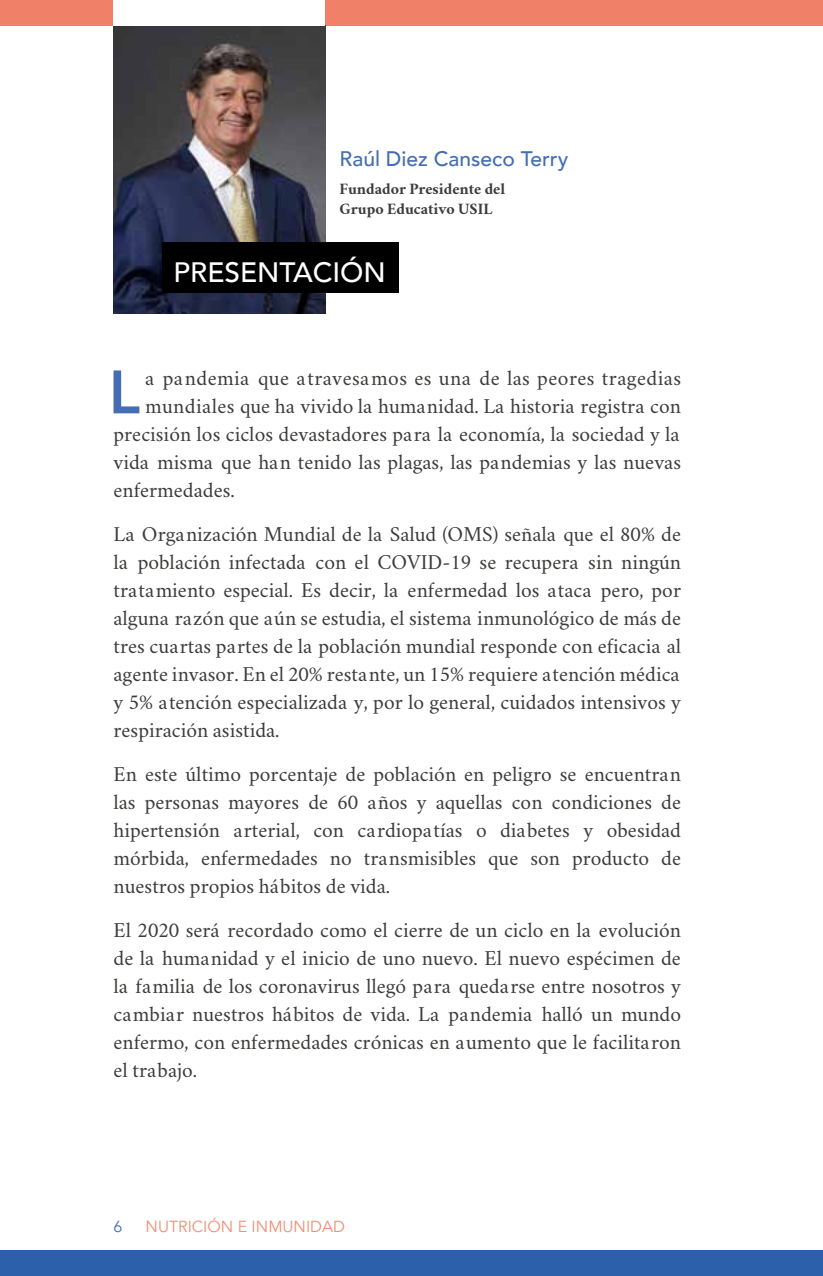
<style>
.page{position:relative;width:823px;height:1276px;background:#fff}
.page>*{position:absolute;margin:0;border:0;box-sizing:border-box;transform-origin:0 0}
.t1{font:800 60.6px "Avenir";color:#456db4}
.t2{font:500 28px "Avenir";color:#fff}
.t3{font:21px/28px "Crimson";color:#3c3c3b;text-align:justify}
.t4{font:21px "Crimson";letter-spacing:.02em;color:#3c3c3b}
.t5{font:500 21px "Avenir";color:#456db4}
.t6{font:700 16px/20px "Crimson";color:#3c3c3b}
.t7{font:16px "Avenir";color:#f28e75}
.t8{font:16px "Avenir";color:#456db4}
</style>
<div class="page">
<div style="left:0;top:0;width:822px;height:26px;background:#f08067"></div>
<div style="left:0;top:1250px;width:822px;height:26px;background:#2c60ab"></div>
<img style="left:113px;top:26px;width:212px;height:287px">
<div style="left:162px;top:242px;width:236px;height:51px;background:#000"></div>
<div style="left:113px;top:0;width:212px;height:26px;background:#fff"></div>
<p class="t5" style="left:339px;top:140px;width:230px">Raúl Diez Canseco Terry</p>
<p class="t6" style="left:339px;top:179px;width:167px">Fundador Presidente del<br>Grupo Educativo USIL</p>
<h2 class="t2" style="left:173px;top:248px;width:214px">PRESENTACIÓN</h2>
<h1 class="t1" style="left:109px;top:345px;width:33px">L</h1>
<p class="t4" style="left:145px;top:364px;width:537px">a pandemia que atravesamos es una de las peores tragedias</p>
<p class="t3" style="left:145px;top:391px;width:537px">mundiales que ha vivido la humanidad. La historia registra con</p>
<p class="t3" style="left:113px;top:419px;width:567px">precisión los ciclos devastadores para la economía, la sociedad y la</p>
<p class="t3" style="left:113px;top:447px;width:568px">vida misma que han tenido las plagas, las pandemias y las nuevas</p>
<p class="t3" style="left:113px;top:475px;width:123px">enfermedades.</p>
<p class="t3" style="left:113px;top:519px;width:568px">La Organización Mundial de la Salud (OMS) señala que el 80% de la población infectada con el COVID-19 se recupera sin ningún tratamiento especial. Es decir, la enfermedad los ataca pero, por alguna razón que aún se estudia, el sistema inmunológico de más de tres cuartas partes de la población mundial responde con eficacia al agente invasor. En el 20% restante, un 15% requiere atención médica y 5% atención especializada y, por lo general, cuidados intensivos y respiración asistida.</p>
<p class="t3" style="left:113px;top:759px;width:569px">En este último porcentaje de población en peligro se encuentran las personas mayores de 60 años y aquellas con condiciones de hipertensión arterial, con cardiopatías o diabetes y obesidad mórbida, enfermedades no transmisibles que son producto de nuestros propios hábitos de vida.</p>
<p class="t3" style="left:113px;top:915px;width:568px">El 2020 será recordado como el cierre de un ciclo en la evolución de la humanidad y el inicio de uno nuevo. El nuevo espécimen de la familia de los coronavirus llegó para quedarse entre nosotros y cambiar nuestros hábitos de vida. La pandemia halló un mundo enfermo, con enfermedades crónicas en aumento que le facilitaron el trabajo.</p>
<p class="t8" style="left:113px;top:1217px;width:10px">6</p>
<p class="t7" style="left:145px;top:1217px;width:201px">NUTRICIÓN E INMUNIDAD</p>
</div>
